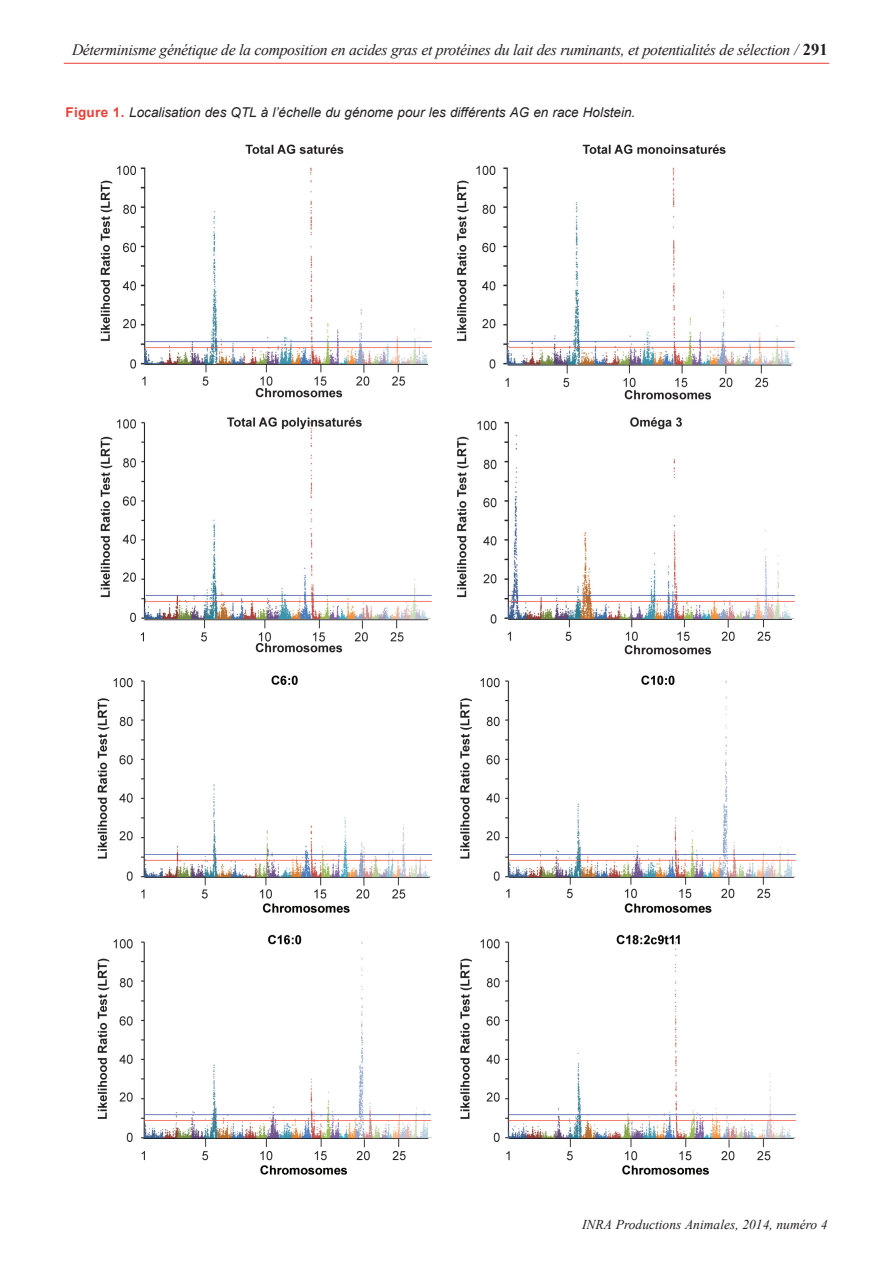
<style>
.page{position:relative;width:893px;height:1263px;background:#fff}
.page>*{position:absolute;margin:0;border:0;box-sizing:border-box;transform-origin:0 0}
.t1{font:italic 15.75px "Times New Roman";letter-spacing:-.025em;color:#231f20}
.t2{font:italic 13.5px "Arial";color:#231f20}
.t3{font:italic 13.5px "Times New Roman";color:#231f20}
.s1{font-weight:700;font-style:normal;font-size:16.5px}
.s2{font-weight:700;font-style:normal;color:#ee3e34}
</style>
<div class="page">
<hr style="left:64px;top:63px;width:765px;height:1px;background:#ee3e34">
<img style="left:100px;top:144px;width:695px;height:511px">
<img style="left:97px;top:675px;width:699px;height:500px">
<p class="t1" style="left:72px;top:41px;width:757px">Déterminisme génétique de la composition en acides gras et protéines du lait des ruminants, et potentialités de sélection / <span class="s1">291</span></p>
<p class="t2" style="left:65px;top:105px;width:571px"><span class="s2">Figure 1.</span> Localisation des QTL à l’échelle du génome pour les différents AG en race Holstein.</p>
<p class="t3" style="left:582px;top:1217px;width:247px">INRA Productions Animales, 2014, numéro 4</p>
</div>
